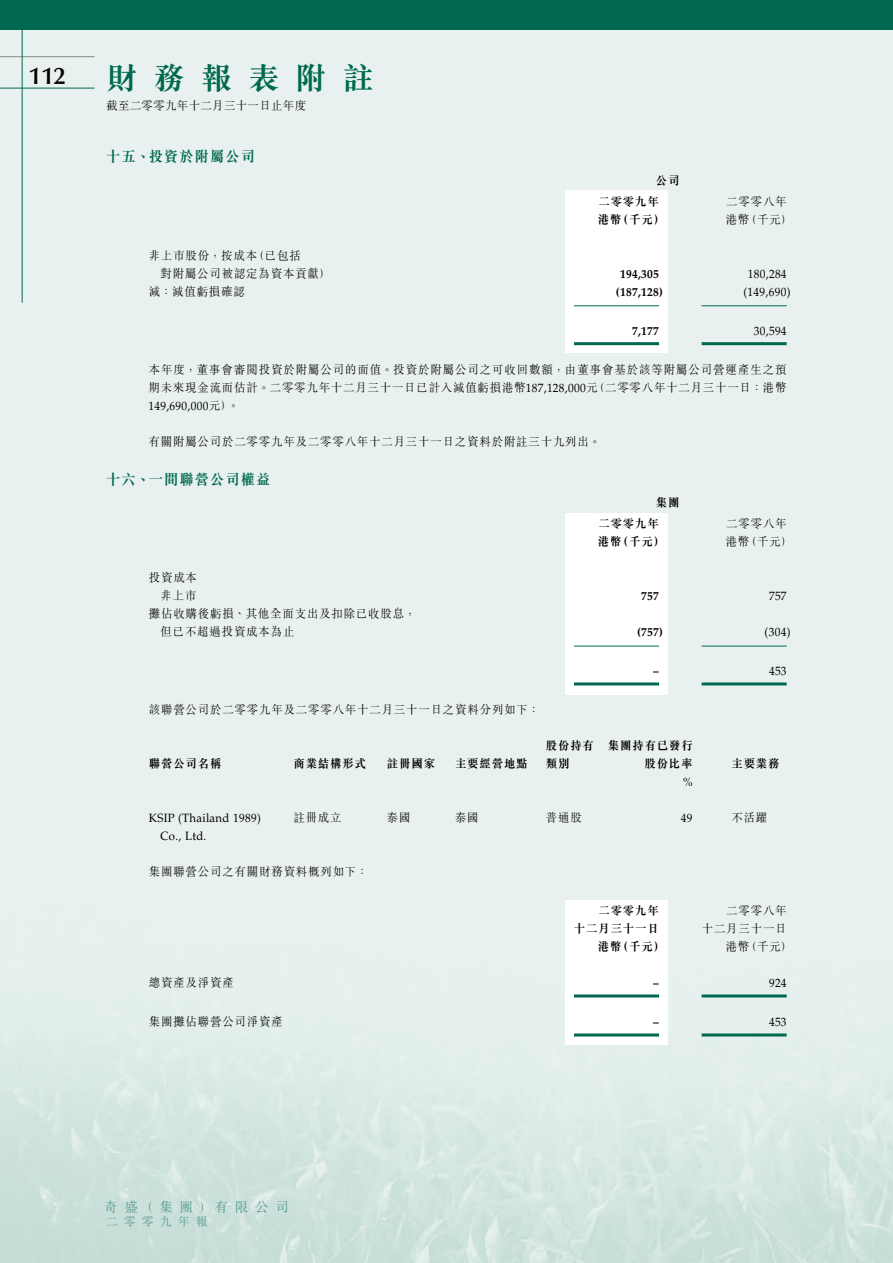
<style>
.page{position:relative;width:893px;height:1263px;background:#fff}
.page>*{position:absolute;margin:0;border:0;box-sizing:border-box;transform-origin:0 0}
.t1{font:700 31.5px "M Sung HK";letter-spacing:.5em;color:#00694f}
.t2{font:600 24px "Optima LT Std";color:#000}
.t3{font:700 15px "M Sung HK";letter-spacing:.075em;color:#00694f;scale:.95 1}
.t4{font:300 13.5px "M Sung HK";letter-spacing:.5em;color:#4d9684}
.t5{font:300 12px/18px "M Sung HK";letter-spacing:.075em;color:#000;scale:.95 1}
.t6{font:700 12px/21px "M Sung HK";letter-spacing:.075em;color:#000;scale:.95 1}
.t7{font:12px "Palatino LT Std";letter-spacing:.025em;color:#000;scale:.95 1}
.t8{font:700 12px "Palatino LT Std";letter-spacing:.025em;color:#000;scale:.95 1}
.t9{font:300 12px "M Sung HK";letter-spacing:.035em;color:#000;scale:.95 1}
.t10{font:300 12px "M Sung HK";letter-spacing:.5em;color:#4d9684}
.s1{font-family:"Palatino LT Std";font-weight:400}
.s2{font-family:"M Sung HK";font-weight:300}
</style>
<div class="page">
<img style="left:0;top:29px;width:893px;height:1234px">
<hr style="left:0;top:56px;width:95px;height:1px;background:#898989">
<hr style="left:0;top:88px;width:95px;height:1px;background:#00694f">
<hr style="left:22px;top:0;width:1px;height:303px;background:#00694f">
<div style="left:0;top:0;width:893px;height:29px;background:#00694f"></div>
<div style="left:566px;top:191px;width:102px;height:162px;background:#fff"></div>
<hr style="left:574px;top:305px;width:85px;height:1px;background:#00694f">
<hr style="left:702px;top:305px;width:85px;height:1px;background:#00694f">
<hr style="left:574px;top:342px;width:85px;height:3px;background:#00694f">
<hr style="left:702px;top:342px;width:85px;height:3px;background:#00694f">
<div style="left:566px;top:513px;width:102px;height:181px;background:#fff"></div>
<hr style="left:574px;top:646px;width:85px;height:1px;background:#00694f">
<hr style="left:702px;top:646px;width:85px;height:1px;background:#00694f">
<hr style="left:574px;top:682px;width:85px;height:3px;background:#00694f">
<hr style="left:702px;top:682px;width:85px;height:3px;background:#00694f">
<div style="left:566px;top:900px;width:102px;height:145px;background:#fff"></div>
<hr style="left:574px;top:994px;width:85px;height:3px;background:#00694f">
<hr style="left:702px;top:994px;width:85px;height:3px;background:#00694f">
<hr style="left:574px;top:1033px;width:85px;height:3px;background:#00694f">
<hr style="left:702px;top:1033px;width:85px;height:3px;background:#00694f">
<h2 class="t2" style="left:29px;top:62px;width:39px">112</h2>
<h1 class="t1" style="left:106px;top:56px;width:269px">財務報表附註</h1>
<p class="t9" style="left:106px;top:97px;width:212px">截至二零零九年十二月三十一日止年度</p>
<p class="t3" style="left:106px;top:146px;width:158px">十五、投資於附屬公司</p>
<p class="t5" style="left:161px;top:246px;width:181px;text-indent:-12px">非上市股份，按成本（已包括<br>對附屬公司被認定為資本貢獻）</p>
<p class="t6" style="left:598px;top:169px;width:87px;text-indent:57px">公司二零零九年</p>
<p class="t5" style="left:726px;top:192px;width:65px">二零零八年</p>
<p class="t6" style="left:598px;top:208px;width:72px">港幣（千元）</p>
<p class="t5" style="left:726px;top:210px;width:72px">港幣（千元）</p>
<p class="t8" style="left:620px;top:267px;width:42px">194,305</p>
<p class="t7" style="left:748px;top:267px;width:42px">180,284</p>
<p class="t5" style="left:149px;top:282px;width:103px">減：減值虧損確認</p>
<p class="t8" style="left:616px;top:285px;width:51px">(187,128)</p>
<p class="t7" style="left:743px;top:285px;width:51px">(149,690)</p>
<p class="t8" style="left:632px;top:324px;width:30px">7,177</p>
<p class="t7" style="left:754px;top:324px;width:36px">30,594</p>
<p class="t5" style="left:149px;top:360px;width:673px">本年度，董事會審閱投資於附屬公司的面值。投資於附屬公司之可收回數額，由董事會基於該等附屬公司營運產生之預期未來現金流而估計。二零零九年十二月三十一日已計入減值虧損港幣<span class="s1">187,128,000</span>元（二零零八年十二月三十一日：港幣</p>
<p class="t7" style="left:149px;top:399px;width:97px">149,690,000<span class="s2">元）。</span></p>
<p class="t5" style="left:149px;top:432px;width:477px">有關附屬公司於二零零九年及二零零八年十二月三十一日之資料於附註三十九列出。</p>
<p class="t3" style="left:106px;top:468px;width:174px">十六、一間聯營公司權益</p>
<p class="t6" style="left:598px;top:492px;width:87px;text-indent:57px">集團二零零九年</p>
<p class="t5" style="left:726px;top:514px;width:65px">二零零八年</p>
<p class="t5" style="left:149px;top:568px;width:52px;text-align:right">投資成本非上市</p>
<p class="t5" style="left:161px;top:604px;width:270px;text-indent:-12px">攤佔收購後虧損、其他全面支出及扣除已收股息，但已不超過投資成本為止</p>
<p class="t5" style="left:149px;top:700px;width:413px">該聯營公司於二零零九年及二零零八年十二月三十一日之資料分列如下：</p>
<p class="t6" style="left:598px;top:531px;width:72px">港幣（千元）</p>
<p class="t5" style="left:726px;top:532px;width:72px">港幣（千元）</p>
<p class="t8" style="left:641px;top:589px;width:20px">757</p>
<p class="t7" style="left:769px;top:589px;width:20px">757</p>
<p class="t8" style="left:637px;top:625px;width:29px">(757)</p>
<p class="t7" style="left:765px;top:625px;width:29px">(304)</p>
<p class="t8" style="left:653px;top:664px;width:7px">–</p>
<p class="t7" style="left:769px;top:664px;width:20px">453</p>
<p class="t6" style="left:546px;top:735px;width:156px">股份持有 集團持有已發行</p>
<p class="t6" style="left:149px;top:753px;width:78px">聯營公司名稱</p>
<p class="t6" style="left:293px;top:753px;width:78px">商業結構形式</p>
<p class="t6" style="left:387px;top:753px;width:52px">註冊國家</p>
<p class="t6" style="left:455px;top:753px;width:78px">主要經營地點</p>
<p class="t6" style="left:546px;top:753px;width:26px">類別</p>
<p class="t6" style="left:644px;top:753px;width:52px">股份比率</p>
<p class="t6" style="left:731px;top:753px;width:52px">主要業務</p>
<p class="t7" style="left:683px;top:775px;width:12px">%</p>
<p class="t7" style="left:149px;top:811px;width:120px">KSIP (Thailand 1989)</p>
<p class="t5" style="left:293px;top:808px;width:52px">註冊成立</p>
<p class="t5" style="left:387px;top:808px;width:26px">泰國</p>
<p class="t5" style="left:455px;top:808px;width:26px">泰國</p>
<p class="t5" style="left:546px;top:808px;width:39px">普通股</p>
<p class="t7" style="left:681px;top:811px;width:14px">49</p>
<p class="t5" style="left:731px;top:808px;width:39px">不活躍</p>
<p class="t7" style="left:161px;top:829px;width:50px">Co., Ltd.</p>
<p class="t5" style="left:149px;top:862px;width:232px">集團聯營公司之有關財務資料概列如下：</p>
<p class="t6" style="left:598px;top:900px;width:65px">二零零九年</p>
<p class="t5" style="left:726px;top:901px;width:65px">二零零八年</p>
<p class="t6" style="left:574px;top:918px;width:91px">十二月三十一日</p>
<p class="t5" style="left:702px;top:919px;width:91px">十二月三十一日</p>
<p class="t6" style="left:598px;top:936px;width:72px">港幣（千元）</p>
<p class="t5" style="left:726px;top:937px;width:72px">港幣（千元）</p>
<p class="t5" style="left:149px;top:973px;width:91px">總資產及淨資產</p>
<p class="t8" style="left:653px;top:976px;width:7px">–</p>
<p class="t7" style="left:769px;top:976px;width:20px">924</p>
<p class="t5" style="left:149px;top:1012px;width:143px">集團攤佔聯營公司淨資產</p>
<p class="t8" style="left:653px;top:1015px;width:7px">–</p>
<p class="t7" style="left:769px;top:1015px;width:20px">453</p>
<p class="t4" style="left:104px;top:1197px;width:186px">奇盛（集團）有限公司</p>
<p class="t10" style="left:106px;top:1213px;width:103px">二零零九年報</p>
</div>
